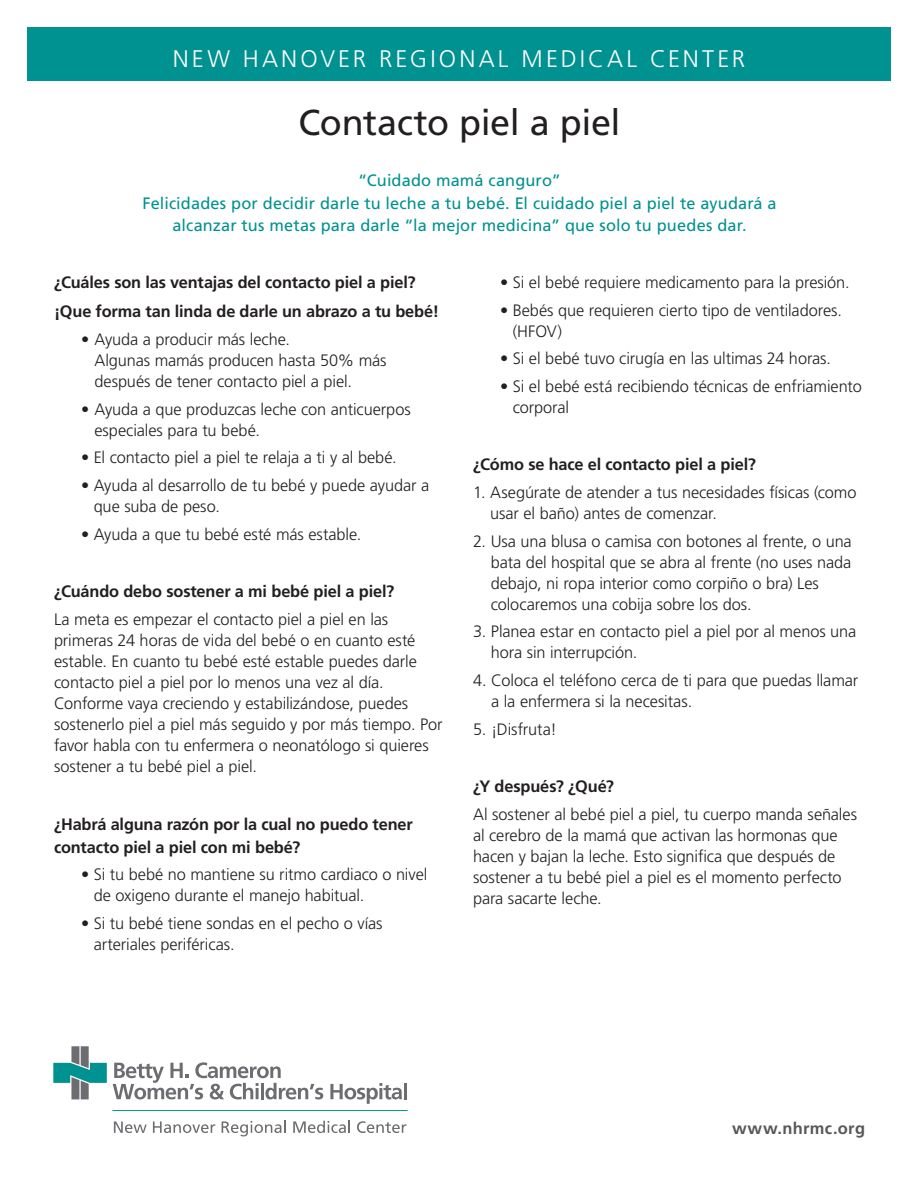
<style>
.page{position:relative;width:918px;height:1188px;background:#fff}
.page>*{position:absolute;margin:0;border:0;box-sizing:border-box;transform-origin:0 0}
.t1{font:36px "Frutiger";letter-spacing:-.01em;color:#231f20}
.t2{font:300 24px "Frutiger";letter-spacing:.13em;color:#fff}
.t3{font:300 16.5px/21px "Frutiger";letter-spacing:-.005em;color:#231f20}
.t4{font:700 16.5px/29.2px "Frutiger";letter-spacing:-.01em;color:#231f20}
.t5{font:16.5px/22.5px "Frutiger";letter-spacing:.01em;color:#009290;text-align:center}
.t6{font:700 16.5px "Frutiger";letter-spacing:.02em;color:#57585a}
</style>
<div class="page">
<div style="left:27px;top:27px;width:864px;height:54px;background:#009290"></div>
<svg style="left:53px;top:1046px;width:54px;height:53px"></svg>
<svg style="left:113px;top:1062px;width:210px;height:37px"></svg>
<svg style="left:330px;top:1083px;width:72px;height:21px"></svg>
<hr style="left:404px;top:1083px;width:3px;height:16px;background:#6c6d70">
<svg style="left:114px;top:1121px;width:33px;height:12px"></svg>
<svg style="left:153px;top:1121px;width:62px;height:12px"></svg>
<svg style="left:222px;top:1121px;width:64px;height:15px"></svg>
<svg style="left:293px;top:1121px;width:57px;height:12px"></svg>
<svg style="left:357px;top:1121px;width:49px;height:12px"></svg>
<hr style="left:112px;top:1110px;width:296px;height:1px;background:#009290">
<h2 class="t2" style="left:173px;top:45px;width:574px">New Hanover REgional Medical Center</h2>
<h1 class="t1" style="left:298px;top:101px;width:324px">Contacto piel a piel</h1>
<p class="t5" style="left:142px;top:169px;width:636px">“Cuidado mamá canguro”<br>Felicidades por decidir darle tu leche a tu bebé. El cuidado piel a piel te ayudará a alcanzar tus metas para darle “la mejor medicina” que solo tu puedes dar.</p>
<p class="t4" style="left:54px;top:267px;width:387px">¿Cuáles son las ventajas del contacto piel a piel? ¡Que forma tan linda de darle un abrazo a tu bebé!</p>
<p class="t3" style="left:94px;top:329px;width:294px;text-indent:-13px">• Ayuda a producir más leche.<br>Algunas mamás producen hasta 50% más después de tener contacto piel a piel.</p>
<p class="t3" style="left:94px;top:399px;width:318px;text-indent:-13px">• Ayuda a que produzcas leche con anticuerpos especiales para tu bebé.</p>
<p class="t3" style="left:81px;top:447px;width:317px">• El contacto piel a piel te relaja a ti y al bebé.</p>
<p class="t3" style="left:94px;top:475px;width:337px;text-indent:-13px">• Ayuda al desarrollo de tu bebé y puede ayudar a que suba de peso.</p>
<p class="t3" style="left:81px;top:524px;width:282px">• Ayuda a que tu bebé esté más estable.</p>
<p class="t4" style="left:54px;top:577px;width:342px">¿Cuándo debo sostener a mi bebé piel a piel?</p>
<p class="t3" style="left:54px;top:609px;width:390px">La meta es empezar el contacto piel a piel en las primeras 24 horas de vida del bebé o en cuanto esté estable. En cuanto tu bebé esté estable puedes darle contacto piel a piel por lo menos una vez al día.<br>Conforme vaya creciendo y estabilizándose, puedes sostenerlo piel a piel más seguido y por más tiempo. Por favor habla con tu enfermera o neonatólogo si quieres sostener a tu bebé piel a piel.</p>
<p class="t4" style="left:54px;top:813px;width:360px;line-height:22.5px">¿Habrá alguna razón por la cual no puedo tener contacto piel a piel con mi bebé?</p>
<p class="t3" style="left:94px;top:864px;width:335px;text-indent:-13px">• Si tu bebé no mantiene su ritmo cardiaco o nivel de oxigeno durante el manejo habitual.</p>
<p class="t3" style="left:94px;top:913px;width:290px;text-indent:-13px">• Si tu bebé tiene sondas en el pecho o vías arteriales periféricas.</p>
<p class="t3" style="left:500px;top:272px;width:351px">• Si el bebé requiere medicamento para la presión.</p>
<p class="t3" style="left:513px;top:300px;width:331px;text-indent:-13px">• Bebés que requieren cierto tipo de ventiladores. (HFOV)</p>
<p class="t3" style="left:500px;top:348px;width:333px">• Si el bebé tuvo cirugía en las ultimas 24 horas.</p>
<p class="t3" style="left:513px;top:376px;width:351px;text-indent:-13px">• Si el bebé está recibiendo técnicas de enfriamiento corporal</p>
<p class="t4" style="left:473px;top:450px;width:284px">¿Cómo se hace el contacto piel a piel?</p>
<p class="t3" style="left:490px;top:482px;width:368px;text-indent:-17px">1. Asegúrate de atender a tus necesidades físicas (como usar el baño) antes de comenzar.</p>
<p class="t3" style="left:491px;top:531px;width:363px;text-indent:-18px">2. Usa una blusa o camisa con botones al frente, o una bata del hospital que se abra al frente (no uses nada debajo, ni ropa interior como corpiño o bra) Les colocaremos una cobija sobre los dos.</p>
<p class="t3" style="left:491px;top:621px;width:367px;text-indent:-18px">3. Planea estar en contacto piel a piel por al menos una hora sin interrupción.</p>
<p class="t3" style="left:491px;top:670px;width:369px;text-indent:-18px">4. Coloca el teléfono cerca de ti para que puedas llamar a la enfermera si la necesitas.</p>
<p class="t3" style="left:473px;top:719px;width:85px">5. ¡Disfruta!</p>
<p class="t4" style="left:473px;top:772px;width:142px">¿Y después? ¿Qué?</p>
<p class="t3" style="left:473px;top:804px;width:386px">Al sostener al bebé piel a piel, tu cuerpo manda señales al cerebro de la mamá que activan las hormonas que hacen y bajan la leche. Esto significa que después de sostener a tu bebé piel a piel es el momento perfecto para sacarte leche.</p>
<p class="t6" style="left:732px;top:1119px;width:135px">www.nhrmc.org</p>
</div>
